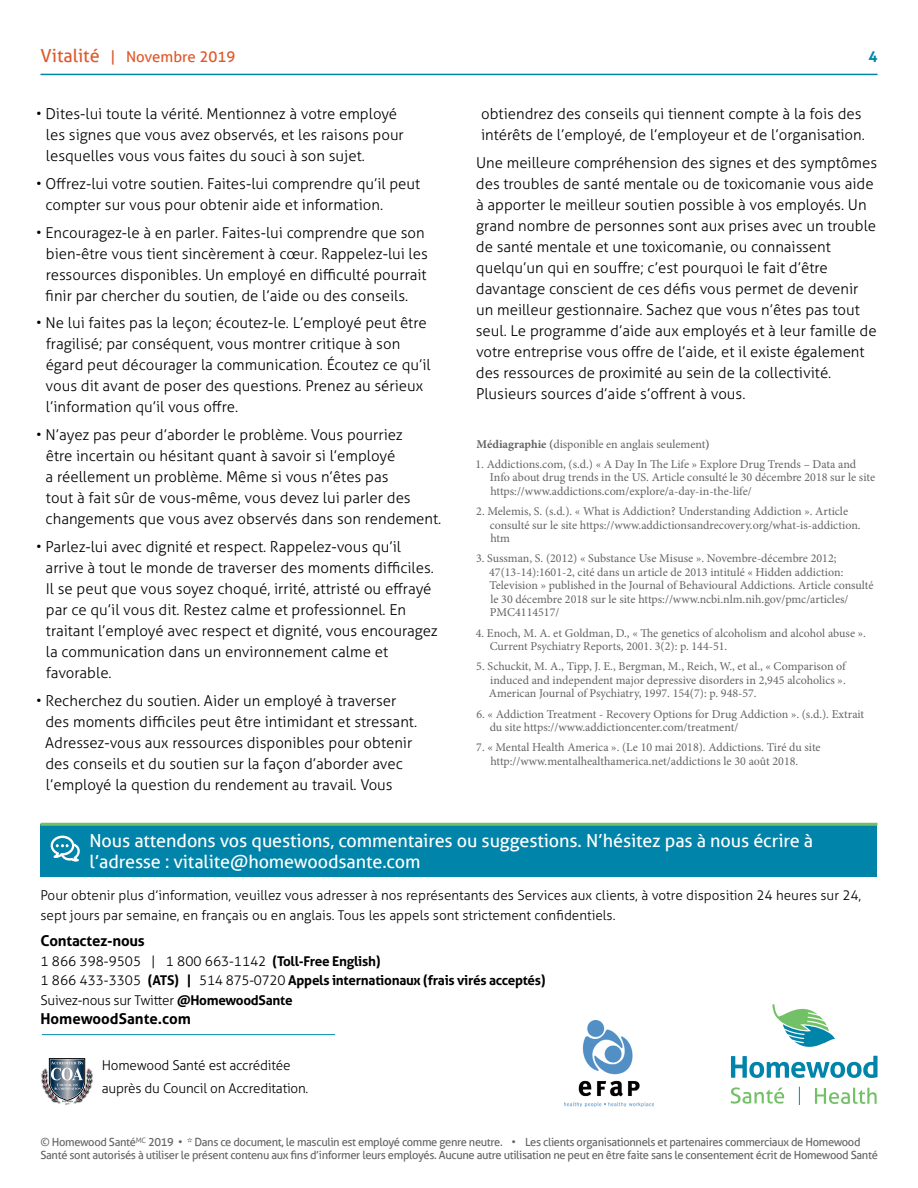
<style>
.page{position:relative;width:918px;height:1188px;background:#fff}
.page>*{position:absolute;margin:0;border:0;box-sizing:border-box;transform-origin:0 0}
.t1{font:18px/21px "Aller";letter-spacing:-.005em;color:#fff}
.t2{font:300 15px/21px "Aller";color:#000}
.t3{font:700 15px "Aller";letter-spacing:-.015em;color:#000}
.t4{font:15px "Aller";color:#de592b}
.t5{font:700 15px "Aller";color:#0084a9}
.t6{font:300 13.5px/22.5px "Aller";color:#000}
.t7{font:700 13.5px/19.5px "Aller";letter-spacing:-.02em;color:#000}
.t8{font:12px/13.5px "Minion Pro";color:#636466}
.t9{font:11.25px/13.5px "Aller";letter-spacing:-.03em;color:#636466}
.s1{font-size:18px}
.s2{font-weight:700}
.s3{font-weight:300}
</style>
<div class="page">
<hr style="left:40px;top:74px;width:838px;height:1px;background:#0084a9">
<div style="left:40px;top:824px;width:838px;height:53px;background:#0084a9"></div>
<hr style="left:40px;top:823px;width:838px;height:3px;background:#73c167">
<svg style="left:51px;top:836px;width:29px;height:26px"></svg>
<hr style="left:42px;top:1034px;width:293px;height:1px;background:#0084a9">
<svg style="left:41px;top:1058px;width:52px;height:47px"></svg>
<svg style="left:731px;top:1004px;width:147px;height:74px"></svg>
<svg style="left:815px;top:1088px;width:62px;height:16px"></svg>
<svg style="left:731px;top:1087px;width:53px;height:17px"></svg>
<svg style="left:799px;top:1087px;width:1px;height:18px"></svg>
<img style="left:565px;top:1021px;width:89px;height:85px">
<p class="t4" style="left:40px;top:48px;width:197px"><span class="s1">Vitalité</span> | Novembre 2019</p>
<p class="t2" style="left:46px;top:103px;width:359px;text-indent:-10px">• Dites-lui toute la vérité. Mentionnez à votre employé les signes que vous avez observés, et les raisons pour lesquelles vous vous faites du souci à son sujet.</p>
<p class="t2" style="left:46px;top:173px;width:376px;text-indent:-9px">• Offrez-lui votre soutien. Faites-lui comprendre qu’il peut compter sur vous pour obtenir aide et information.</p>
<p class="t2" style="left:45px;top:222px;width:384px;text-indent:-9px">• Encouragez-le à en parler. Faites-lui comprendre que son bien-être vous tient sincèrement à cœur. Rappelez-lui les ressources disponibles. Un employé en difficulté pourrait finir par chercher du soutien, de l’aide ou des conseils.</p>
<p class="t2" style="left:46px;top:313px;width:387px;text-indent:-10px">• Ne lui faites pas la leçon; écoutez-le. L’employé peut être fragilisé; par conséquent, vous montrer critique à son égard peut décourager la communication. Écoutez ce qu’il vous dit avant de poser des questions. Prenez au sérieux l’information qu’il vous offre.</p>
<p class="t2" style="left:46px;top:424px;width:397px;text-indent:-9px">• N’ayez pas peur d’aborder le problème. Vous pourriez<br>être incertain ou hésitant quant à savoir si l’employé<br>a réellement un problème. Même si vous n’êtes pas<br>tout à fait sûr de vous-même, vous devez lui parler des changements que vous avez observés dans son rendement.</p>
<p class="t2" style="left:46px;top:536px;width:394px;text-indent:-10px">• Parlez-lui avec dignité et respect. Rappelez-vous qu’il arrive à tout le monde de traverser des moments difficiles.<br>Il se peut que vous soyez choqué, irrité, attristé ou effrayé par ce qu’il vous dit. Restez calme et professionnel. En traitant l’employé avec respect et dignité, vous encouragez la communication dans un environnement calme et favorable.</p>
<p class="t2" style="left:45px;top:690px;width:373px;text-indent:-9px">• Recherchez du soutien. Aider un employé à traverser des moments difficiles peut être intimidant et stressant.<br>Adressez-vous aux ressources disponibles pour obtenir des conseils et du soutien sur la façon d’aborder avec l’employé la question du rendement au travail. Vous</p>
<p class="t5" style="left:869px;top:48px;width:10px">4</p>
<p class="t2" style="left:481px;top:103px;width:385px">obtiendrez des conseils qui tiennent compte à la fois des intérêts de l’employé, de l’employeur et de l’organisation.</p>
<p class="t2" style="left:476px;top:152px;width:403px">Une meilleure compréhension des signes et des symptômes des troubles de santé mentale ou de toxicomanie vous aide à apporter le meilleur soutien possible à vos employés. Un grand nombre de personnes sont aux prises avec un trouble de santé mentale et une toxicomanie, ou connaissent quelqu’un qui en souffre; c’est pourquoi le fait d’être davantage conscient de ces défis vous permet de devenir un meilleur gestionnaire. Sachez que vous n’êtes pas tout seul. Le programme d’aide aux employés et à leur famille de votre entreprise vous offre de l’aide, et il existe également des ressources de proximité au sein de la collectivité.<br>Plusieurs sources d’aide s’offrent à vous.</p>
<p class="t8" style="left:477px;top:437px;width:235px"><span class="s2">Médiagraphie (</span>disponible en anglais seulement<span class="s2">)</span></p>
<p class="t8" style="left:490px;top:457px;width:387px;text-indent:-14px">1. Addictions.com, (s.d.) « A Day In The Life » Explore Drug Trends – Data and<br>Info about drug trends in the US. Article consulté le 30 décembre 2018 sur le site https://www.addictions.com/explore/a-day-in-the-life/</p>
<p class="t8" style="left:490px;top:505px;width:372px;text-indent:-13px">2. Melemis, S. (s.d.). « What is Addiction? Understanding Addiction ». Article consulté sur le site https://www.addictionsandrecovery.org/what-is-addiction. htm</p>
<p class="t8" style="left:489px;top:552px;width:386px;text-indent:-13px">3. Sussman, S. (2012) « Substance Use Misuse ». Novembre-décembre 2012; 47(13-14):1601-2, cité dans un article de 2013 intitulé « Hidden addiction:<br>Television » published in the Journal of Behavioural Addictions. Article consulté le 30 décembre 2018 sur le site https://www.ncbi.nlm.nih.gov/pmc/articles/ PMC4114517/</p>
<p class="t8" style="left:490px;top:626px;width:378px;text-indent:-14px">4. Enoch, M. A. et Goldman, D., « The genetics of alcoholism and alcohol abuse ».<br>Current Psychiatry Reports, 2001. 3(2): p. 144-51.</p>
<p class="t8" style="left:489px;top:660px;width:359px;text-align:justify;text-indent:-12px">5. Schuckit, M. A., Tipp, J. E., Bergman, M., Reich, W., et al., « Comparison of induced and independent major depressive disorders in 2,945 alcoholics ».<br>American Journal of Psychiatry, 1997. 154(7): p. 948-57.</p>
<p class="t8" style="left:490px;top:707px;width:376px;text-indent:-13px">6. « Addiction Treatment - Recovery Options for Drug Addiction ». (s.d.). Extrait du site https://www.addictioncenter.com/treatment/</p>
<p class="t8" style="left:490px;top:741px;width:332px;text-indent:-14px">7. « Mental Health America ». (Le 10 mai 2018). Addictions. Tiré du site http://www.mentalhealthamerica.net/addictions le 30 août 2018.</p>
<p class="t1" style="left:89px;top:830px;width:725px">Nous attendons vos questions, commentaires ou suggestions. N’hésitez pas à nous écrire à l’adresse : vitalite@homewoodsante.com</p>
<p class="t6" style="left:40px;top:886px;width:822px;line-height:19.5px">Pour obtenir plus d’information, veuillez vous adresser à nos représentants des Services aux clients, à votre disposition 24 heures sur 24, sept jours par semaine, en français ou en anglais. Tous les appels sont strictement confidentiels.</p>
<p class="t3" style="left:40px;top:932px;width:106px">Contactez-nous</p>
<p class="t7" style="left:40px;top:951px;width:507px"><span class="s3">1 866 398-9505 | 1 800 663-1142</span> (Toll-Free English)<br><span class="s3">1 866 433-3305</span> (ATS) | <span class="s3">514 875-0720</span> Appels internationaux (frais virés acceptés)<br><span class="s3">Suivez-nous sur Twitter</span> @HomewoodSante</p>
<p class="t3" style="left:40px;top:1010px;width:152px">HomewoodSante.com</p>
<p class="t6" style="left:102px;top:1054px;width:208px">Homewood Santé est accréditée auprès du Council on Accreditation.</p>
<p class="t9" style="left:40px;top:1135px;width:839px">© Homewood Santé<sup>MC</sup> 2019 • * Dans ce document, le masculin est employé comme genre neutre. • Les clients organisationnels et partenaires commerciaux de Homewood<br>Santé sont autorisés à utiliser le présent contenu aux fins d’informer leurs employés. Aucune autre utilisation ne peut en être faite sans le consentement écrit de Homewood Santé</p>
</div>
